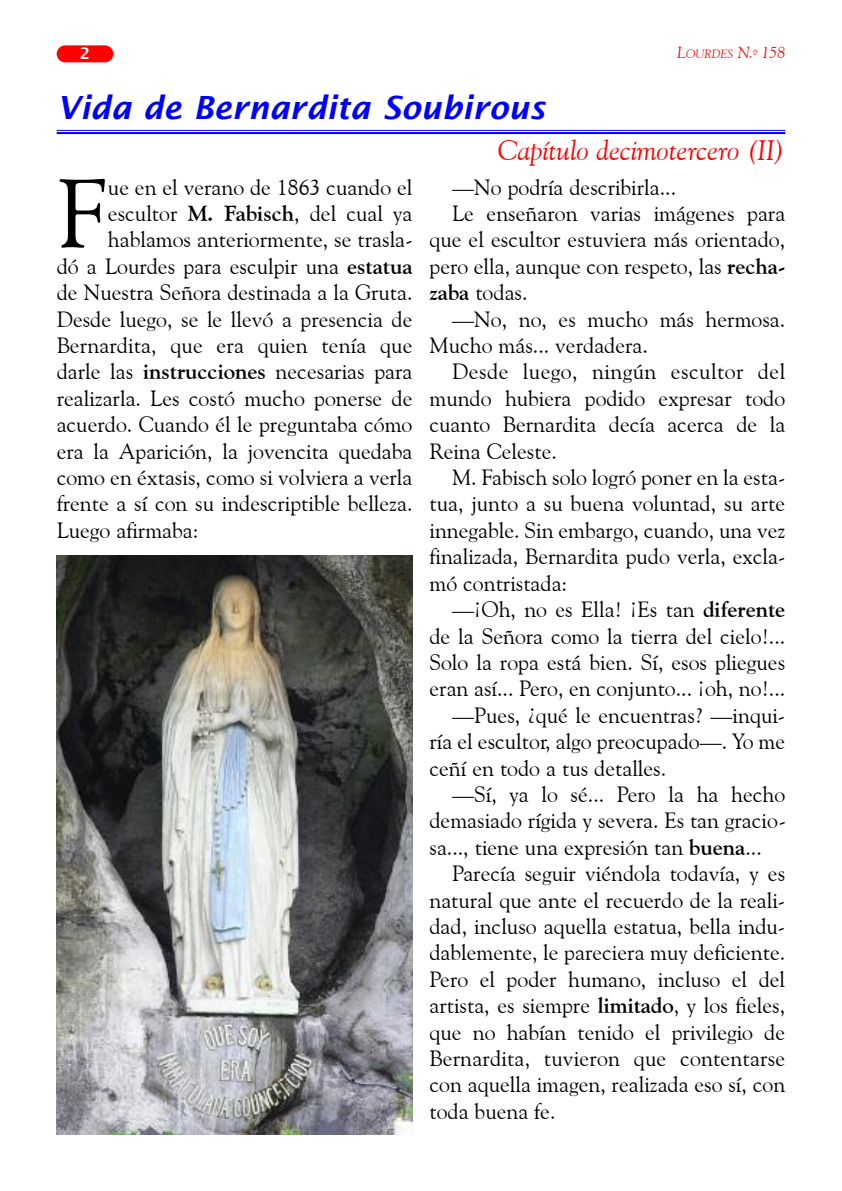
<style>
.page{position:relative;width:842px;height:1191px;background:#fff}
.page>*{position:absolute;margin:0;border:0;box-sizing:border-box;transform-origin:0 0}
.t1{font:97.4px "Goudy Old Style BT";color:#000}
.t2{font:italic 600 32px "Lucida Sans";color:#00f}
.t3{font:italic 28px "Goudy Old Style BT";color:#f00}
.t4{font:22px "Goudy Old Style BT";color:#000}
.t5{font:22px "Goudy Old Style BT";letter-spacing:.02em;color:#000}
.t6{font:600 16px "Lucida Sans";color:#fff}
.t7{font:italic 12px "Goudy Old Style BT";color:#f00}
.s1{font-size:16px}
.s2{font-weight:700}
</style>
<div class="page">
<div style="left:57px;top:45px;width:56px;height:17px;background:#f00;border-radius:9px"></div>
<img style="left:57px;top:555px;width:355px;height:579px">
<hr style="left:57px;top:130px;width:728px;height:1px;background:#00f">
<hr style="left:57px;top:132px;width:728px;height:2px;background:#00f">
<p class="t6" style="left:80px;top:44px;width:12px">2</p>
<p class="t7" style="left:677px;top:46px;width:110px"><span class="s1">L</span>ourdes <span class="s1">N.</span>º <span class="s1">158</span></p>
<h2 class="t2" style="left:57px;top:88px;width:490px">Vida de Bernardita Soubirous</h2>
<p class="t3" style="left:498px;top:133px;width:289px">Capítulo decimotercero (II)</p>
<h1 class="t1" style="left:57px;top:154px;width:53px">F</h1>
<p class="t4" style="left:108px;top:173px;width:306px">ue en el verano de 1863 cuando el</p>
<p class="t4" style="left:108px;top:200px;width:306px">escultor <span class="s2">M. Fabisch</span>, del cual ya</p>
<p class="t4" style="left:108px;top:226px;width:306px">hablamos anteriormente, se trasla-</p>
<p class="t4" style="left:57px;top:252px;width:357px">dó a Lourdes para esculpir una <span class="s2">estatua</span></p>
<p class="t4" style="left:57px;top:279px;width:357px">de Nuestra Señora destinada a la Gruta.</p>
<p class="t4" style="left:57px;top:305px;width:357px">Desde luego, se le llevó a presencia de</p>
<p class="t4" style="left:57px;top:332px;width:357px">Bernardita, que era quien tenía que</p>
<p class="t4" style="left:57px;top:358px;width:357px">darle las <span class="s2">instrucciones</span> necesarias para</p>
<p class="t4" style="left:57px;top:384px;width:357px">realizarla. Les costó mucho ponerse de</p>
<p class="t4" style="left:57px;top:411px;width:357px">acuerdo. Cuando él le preguntaba cómo</p>
<p class="t4" style="left:57px;top:437px;width:357px">era la Aparición, la jovencita quedaba</p>
<p class="t4" style="left:57px;top:464px;width:357px">como en éxtasis, como si volviera a verla</p>
<p class="t4" style="left:57px;top:490px;width:357px">frente a sí con su indescriptible belleza.</p>
<p class="t4" style="left:57px;top:516px;width:143px">Luego afirmaba:</p>
<p class="t4" style="left:452px;top:173px;width:225px">—No podría describirla...</p>
<p class="t4" style="left:452px;top:200px;width:335px">Le enseñaron varias imágenes para</p>
<p class="t4" style="left:429px;top:226px;width:357px">que el escultor estuviera más orientado,</p>
<p class="t4" style="left:429px;top:252px;width:357px">pero ella, aunque con respeto, las <span class="s2">recha-</span></p>
<p class="t4" style="left:429px;top:279px;width:100px"><span class="s2">zaba</span> todas.</p>
<p class="t4" style="left:452px;top:305px;width:335px">—No, no, es mucho más hermosa.</p>
<p class="t4" style="left:429px;top:332px;width:220px">Mucho más... verdadera.</p>
<p class="t5" style="left:452px;top:358px;width:335px">Desde luego, ningún escultor del</p>
<p class="t4" style="left:429px;top:384px;width:357px">mundo hubiera podido expresar todo</p>
<p class="t4" style="left:429px;top:411px;width:357px">cuanto Bernardita decía acerca de la</p>
<p class="t4" style="left:429px;top:437px;width:129px">Reina Celeste.</p>
<p class="t4" style="left:452px;top:464px;width:335px">M. Fabisch solo logró poner en la esta-</p>
<p class="t4" style="left:429px;top:490px;width:357px">tua, junto a su buena voluntad, su arte</p>
<p class="t4" style="left:429px;top:516px;width:357px">innegable. Sin embargo, cuando, una vez</p>
<p class="t4" style="left:429px;top:543px;width:357px">finalizada, Bernardita pudo verla, excla-</p>
<p class="t4" style="left:429px;top:569px;width:140px">mó contristada:</p>
<p class="t4" style="left:452px;top:596px;width:335px">—¡Oh, no es Ella! ¡Es tan <span class="s2">diferente</span></p>
<p class="t4" style="left:429px;top:622px;width:357px">de la Señora como la tierra del cielo!...</p>
<p class="t4" style="left:429px;top:648px;width:357px">Solo la ropa está bien. Sí, esos pliegues</p>
<p class="t4" style="left:429px;top:675px;width:357px">eran así... Pero, en conjunto... ¡oh, no!...</p>
<p class="t4" style="left:452px;top:701px;width:335px">—Pues, ¿qué le encuentras? —inqui-</p>
<p class="t4" style="left:429px;top:728px;width:357px">ría el escultor, algo preocupado—. Yo me</p>
<p class="t4" style="left:429px;top:754px;width:238px">ceñí en todo a tus detalles.</p>
<p class="t4" style="left:452px;top:780px;width:335px">—Sí, ya lo sé... Pero la ha hecho</p>
<p class="t4" style="left:429px;top:807px;width:358px">demasiado rígida y severa. Es tan gracio-</p>
<p class="t4" style="left:429px;top:833px;width:334px">sa..., tiene una expresión tan <span class="s2">buena</span>...</p>
<p class="t4" style="left:452px;top:860px;width:335px">Parecía seguir viéndola todavía, y es</p>
<p class="t4" style="left:429px;top:886px;width:357px">natural que ante el recuerdo de la reali-</p>
<p class="t4" style="left:429px;top:912px;width:357px">dad, incluso aquella estatua, bella indu-</p>
<p class="t4" style="left:429px;top:939px;width:357px">dablemente, le pareciera muy deficiente.</p>
<p class="t4" style="left:429px;top:965px;width:357px">Pero el poder humano, incluso el del</p>
<p class="t4" style="left:429px;top:992px;width:357px">artista, es siempre <span class="s2">limitado</span>, y los fieles,</p>
<p class="t4" style="left:429px;top:1018px;width:357px">que no habían tenido el privilegio de</p>
<p class="t4" style="left:429px;top:1044px;width:357px">Bernardita, tuvieron que contentarse</p>
<p class="t4" style="left:429px;top:1071px;width:357px">con aquella imagen, realizada eso sí, con</p>
<p class="t4" style="left:429px;top:1097px;width:128px">toda buena fe.</p>
</div>
